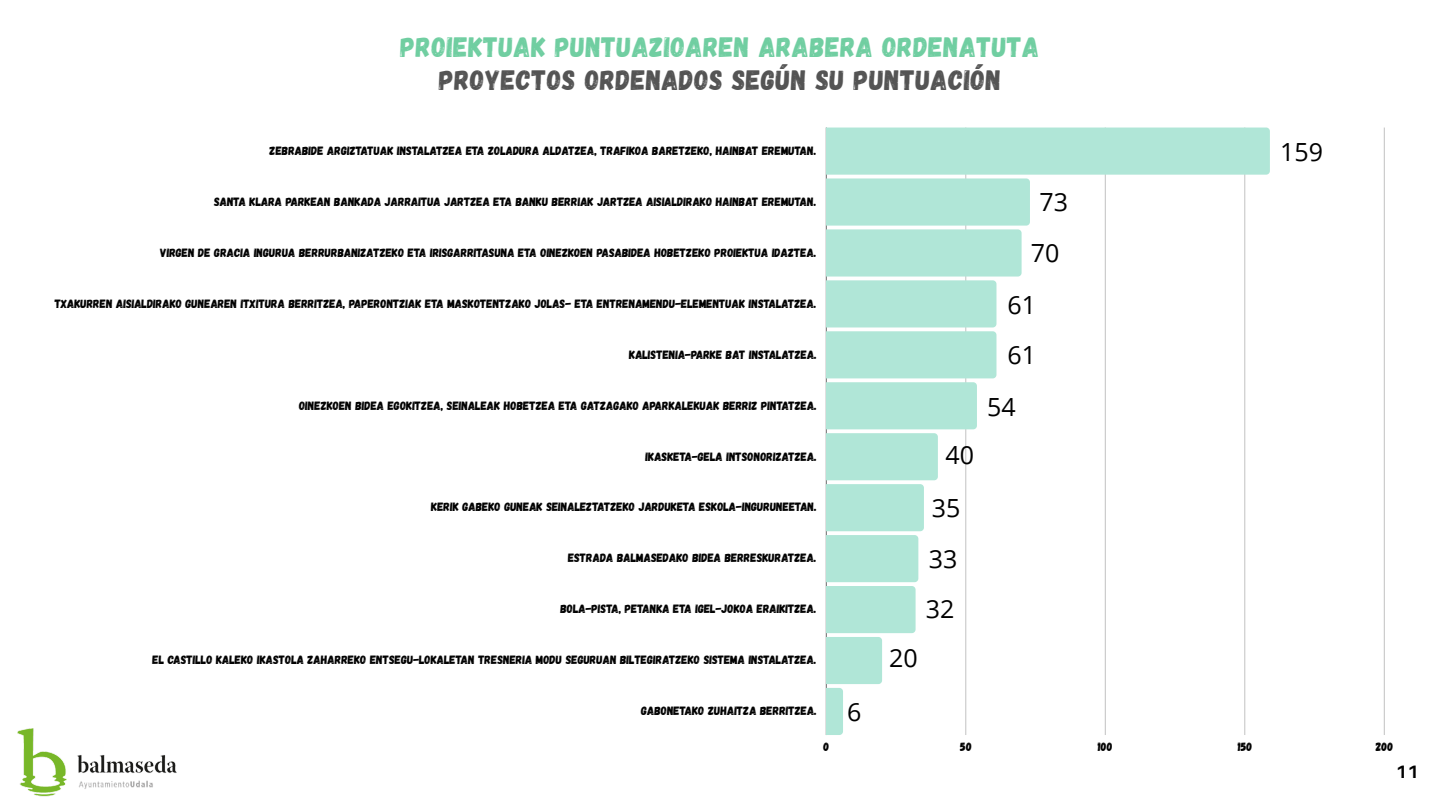
<style>
.page{position:relative;width:1440px;height:810px;background:#fff}
.page>*{position:absolute;margin:0;border:0;box-sizing:border-box;transform-origin:0 0}
.t1{font:28px/33px "Gagalin";letter-spacing:.02em;color:#70cea1;text-align:center}
.t2{font:25px "Open Sans";color:#000}
.t3{font:700 18px "Aileron";color:#000}
.t4{font:12px "Gagalin";color:#000}
.s1{color:#545454}
</style>
<div class="page">
<img style="left:17px;top:728px;width:160px;height:69px">
<hr style="left:1384px;top:128px;width:1px;height:607px;background:#000">
<svg style="left:826px;top:128px;width:444px;height:607px"></svg>
<h1 class="t1" style="left:401px;top:29px;width:640px">PROIEKTUAK PUNTUAZIOAREN ARABERA ORDENATUTA<br><span class="s1">PROYECTOS ORDENADOS SEGÚN SU PUNTUACIÓN</span></h1>
<p class="t4" style="left:270px;top:143px;width:548px">ZEBRABIDE ARGIZTATUAK INSTALATZEA ETA ZOLADURA ALDATZEA, TRAFIKOA BARETZEKO, HAINBAT EREMUTAN.</p>
<p class="t4" style="left:214px;top:194px;width:604px">SANTA KLARA PARKEAN BANKADA JARRAITUA JARTZEA ETA BANKU BERRIAK JARTZEA AISIALDIRAKO HAINBAT EREMUTAN.</p>
<p class="t2" style="left:1040px;top:184px;width:30px">73</p>
<p class="t4" style="left:160px;top:245px;width:658px">VIRGEN DE GRACIA INGURUA BERRURBANIZATZEKO ETA IRISGARRITASUNA ETA OINEZKOEN PASABIDEA HOBETZEKO PROIEKTUA IDAZTEA.</p>
<p class="t2" style="left:1031px;top:235px;width:30px">70</p>
<p class="t4" style="left:55px;top:296px;width:763px">TXAKURREN AISIALDIRAKO GUNEAREN ITXITURA BERRITZEA, PAPERONTZIAK ETA MASKOTENTZAKO JOLAS- ETA ENTRENAMENDU-ELEMENTUAK INSTALATZEA.</p>
<p class="t2" style="left:1008px;top:287px;width:30px">61</p>
<p class="t4" style="left:629px;top:347px;width:189px">KALISTENIA-PARKE BAT INSTALATZEA.</p>
<p class="t2" style="left:1008px;top:338px;width:30px">61</p>
<p class="t4" style="left:299px;top:397px;width:519px">OINEZKOEN BIDEA EGOKITZEA, SEINALEAK HOBETZEA ETA GATZAGAKO APARKALEKUAK BERRIZ PINTATZEA.</p>
<p class="t2" style="left:987px;top:389px;width:30px">54</p>
<p class="t4" style="left:646px;top:448px;width:173px">IKASKETA-GELA INTSONORIZATZEA.</p>
<p class="t2" style="left:946px;top:437px;width:30px">40</p>
<p class="t4" style="left:431px;top:499px;width:387px">KERIK GABEKO GUNEAK SEINALEZTATZEKO JARDUKETA ESKOLA-INGURUNEETAN.</p>
<p class="t2" style="left:932px;top:490px;width:30px">35</p>
<p class="t4" style="left:568px;top:550px;width:250px">ESTRADA BALMASEDAKO BIDEA BERRESKURATZEA.</p>
<p class="t2" style="left:929px;top:542px;width:30px">33</p>
<p class="t4" style="left:560px;top:601px;width:258px">BOLA-PISTA, PETANKA ETA IGEL-JOKOA ERAIKITZEA.</p>
<p class="t2" style="left:926px;top:592px;width:30px">32</p>
<p class="t4" style="left:153px;top:652px;width:665px">EL CASTILLO KALEKO IKASTOLA ZAHARREKO ENTSEGU-LOKALETAN TRESNERIA MODU SEGURUAN BILTEGIRATZEKO SISTEMA INSTALATZEA.</p>
<p class="t2" style="left:889px;top:640px;width:30px">20</p>
<p class="t4" style="left:641px;top:703px;width:177px">GABONETAKO ZUHAITZA BERRITZEA.</p>
<p class="t2" style="left:847px;top:694px;width:16px">6</p>
<p class="t2" style="left:1280px;top:134px;width:44px">159</p>
<p class="t4" style="left:823px;top:739px;width:7px">0</p>
<p class="t4" style="left:960px;top:739px;width:13px">50</p>
<p class="t4" style="left:1098px;top:739px;width:16px">100</p>
<p class="t4" style="left:1238px;top:739px;width:16px">150</p>
<p class="t4" style="left:1376px;top:739px;width:19px">200</p>
<p class="t3" style="left:1396px;top:761px;width:24px">11</p>
</div>
